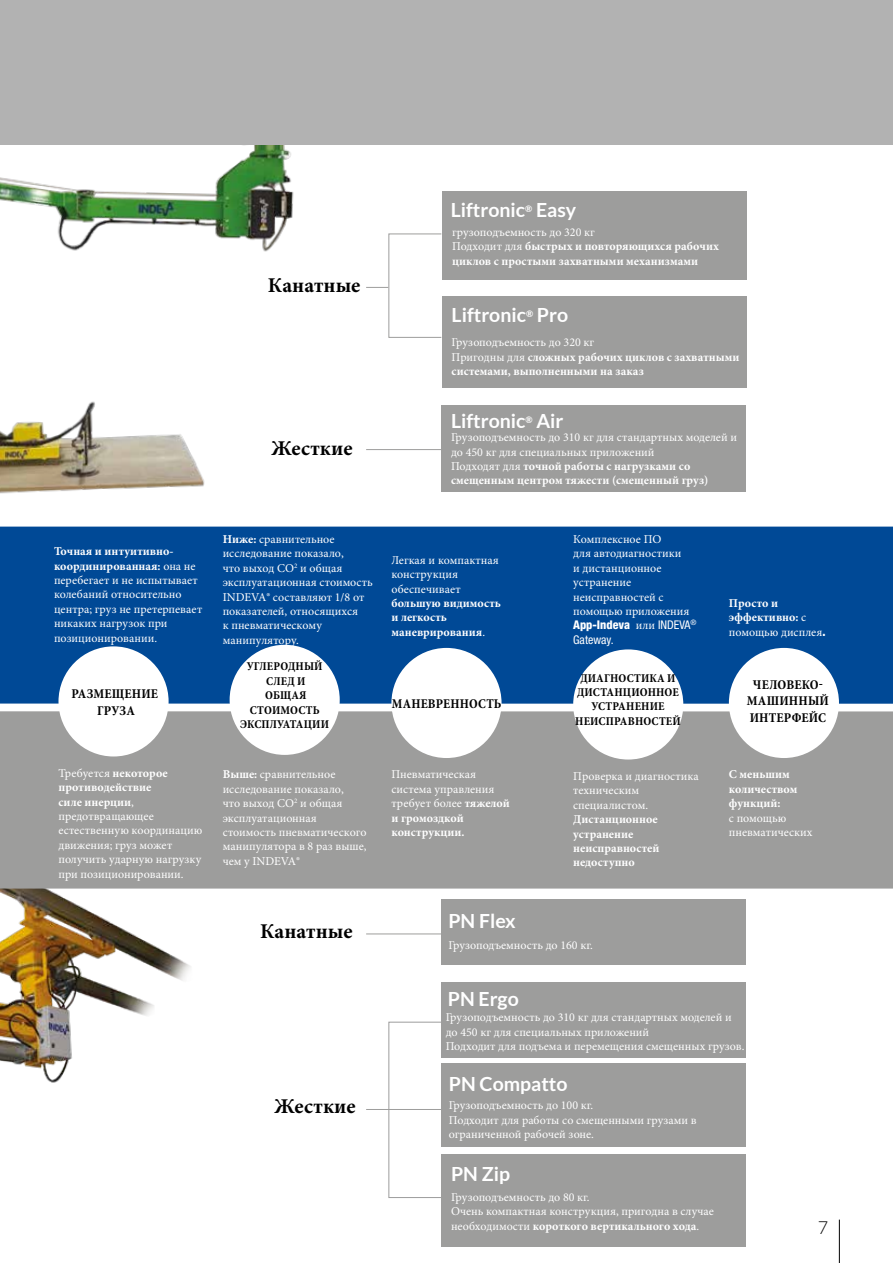
<style>
.page{position:relative;width:893px;height:1263px;background:#fff}
.page>*{position:absolute;margin:0;border:0;box-sizing:border-box;transform-origin:0 0}
.t1{font:700 21px "Minion Pro";color:#000}
.t2{font:700 19.5px "Lato";color:#fff}
.t3{font:300 18px "Lato";color:#000}
.t4{font:700 condensed 13.5px/16.2px "Minion Pro";letter-spacing:.01em;color:#000;text-align:center}
.t5{font:12px/14.4px "Minion Pro";color:#fff}
.t6{font:700 12px/14.4px "Minion Pro";color:#fff}
.t7{font:700 condensed 12px/14.4px "Minion Pro";letter-spacing:.01em;color:#000;text-align:center}
.t8{font:condensed 12px/14.4px "Helvetica Neue LT Std";color:#fff}
.s1{font-weight:700}
.s2{font-weight:400}
.s3{font-weight:800}
.s4{font-family:"Minion Pro";font-stretch:normal}
.s5{font-family:"Helvetica Neue LT Std";font-weight:800;font-stretch:condensed}
</style>
<div class="page">
<img style="left:0;top:888px;width:197px;height:195px">
<img style="left:0;top:145px;width:303px;height:382px">
<div style="left:0;top:527px;width:893px;height:177px;background:#004996"></div>
<div style="left:0;top:711px;width:893px;height:177px;background:#9d9d9c"></div>
<div style="left:0;top:0;width:893px;height:145px;background:#b2b2b2"></div>
<hr style="left:839px;top:1219px;width:1px;height:44px;background:#000">
<div style="left:58px;top:646px;width:111px;height:110px;background:#fff;border-radius:50%"></div>
<div style="left:391px;top:648px;width:111px;height:110px;background:#fff;border-radius:50%"></div>
<div style="left:573px;top:649px;width:110px;height:110px;background:#fff;border-radius:50%"></div>
<div style="left:729px;top:648px;width:110px;height:110px;background:#fff;border-radius:50%"></div>
<div style="left:442px;top:296px;width:305px;height:92px;background:#9d9d9c"></div>
<div style="left:441px;top:899px;width:305px;height:65px;background:#9d9d9c"></div>
<div style="left:388px;top:234px;width:54px;height:104px;border:1px solid #9d9d9c"></div>
<div style="left:388px;top:1022px;width:54px;height:176px;border:1px solid #9d9d9c"></div>
<svg style="left:366px;top:287px;width:22px;height:1px"></svg>
<hr style="left:366px;top:1109px;width:76px;height:1px;background:#9d9d9c">
<hr style="left:366px;top:449px;width:76px;height:1px;background:#9d9d9c">
<hr style="left:366px;top:933px;width:76px;height:1px;background:#9d9d9c">
<div style="left:441px;top:405px;width:305px;height:86px;background:#9d9d9c"></div>
<div style="left:442px;top:191px;width:305px;height:88px;background:#9d9d9c"></div>
<div style="left:441px;top:982px;width:305px;height:75px;background:#9d9d9c"></div>
<div style="left:441px;top:1063px;width:305px;height:84px;background:#9d9d9c"></div>
<div style="left:441px;top:1154px;width:305px;height:92px;background:#9d9d9c"></div>
<div style="left:230px;top:645px;width:110px;height:110px;background:#fff;border-radius:50%"></div>
<p class="t5" style="left:54px;top:545px;width:150px"><span class="s1">Точная и интуитивно&shy;координированная:</span> она не перебегает и не испытывает колебаний относительно центра; груз не претерпевает никаких нагрузок при позиционировании.</p>
<p class="t4" style="left:71px;top:686px;width:88px">РАЗМЕЩЕНИЕ<br>ГРУЗА</p>
<p class="t5" style="left:58px;top:766px;width:145px">Требуется <span class="s1">некоторое противодействие<br>силе инерции</span>, предотвращающее естественную координацию движения; груз может получить ударную нагрузку при позиционировании.</p>
<h1 class="t1" style="left:268px;top:271px;width:94px">Канатные</h1>
<h1 class="t1" style="left:271px;top:433px;width:83px">Жесткие</h1>
<p class="t5" style="left:223px;top:532px;width:152px"><span class="s1">Ниже:</span> сравнительное исследование показало,<br>что выход CO<sup>2</sup> и общая эксплуатационная стоимость<br>INDEVA® составляют 1/8 от показателей, относящихся<br>к пневматическому манипулятору.</p>
<p class="t7" style="left:240px;top:659px;width:90px">УГЛЕРОДНЫЙ<br>СЛЕД И<br>ОБЩАЯ<br>СТОИМОСТЬ<br>ЭКСПЛУАТАЦИИ</p>
<p class="t5" style="left:223px;top:768px;width:145px"><span class="s1">Выше:</span> сравнительное исследование показало,<br>что выход CO<sup>2</sup> и общая эксплуатационная стоимость пневматического манипулятора в 8 раз выше, чем у INDEVA®</p>
<h1 class="t1" style="left:260px;top:917px;width:94px">Канатные</h1>
<h1 class="t1" style="left:274px;top:1091px;width:83px">Жесткие</h1>
<h2 class="t2" style="left:451px;top:198px;width:127px">Liftronic<sup>®</sup> Easy</h2>
<p class="t6" style="left:452px;top:225px;width:268px"><span class="s2">грузоподъемность до 320 кг<br>Подходит для</span> быстрых и повторяющихся рабочих циклов с простыми захватными механизмами</p>
<h2 class="t2" style="left:452px;top:304px;width:118px">Liftronic<sup>®</sup> Pro</h2>
<p class="t6" style="left:452px;top:335px;width:289px"><span class="s2">Грузоподъемность до 320 кг<br>Пригодны для</span> сложных рабочих циклов с захватными системами, выполненными на заказ</p>
<h2 class="t2" style="left:451px;top:410px;width:114px">Liftronic<sup>®</sup> Air</h2>
<p class="t5" style="left:451px;top:431px;width:288px">Грузоподъемность до 310 кг для стандартных моделей и до 450 кг для специальных приложений<br>Подходят для <span class="s1">точной работы с нагрузками со смещенным центром тяжести (смещенный груз)</span></p>
<p class="t5" style="left:391px;top:553px;width:109px">Легкая и компактная конструкция обеспечивает</p>
<p class="t6" style="left:391px;top:596px;width:111px">большую видимость и легкость маневрирования<span class="s2">.</span></p>
<p class="t4" style="left:392px;top:695px;width:111px">МАНЕВРЕННОСТЬ</p>
<p class="t5" style="left:391px;top:768px;width:120px">Пневматическая система управления требует более <span class="s1">тяжелой и громоздкой конструкции.</span></p>
<h2 class="t2" style="left:448px;top:909px;width:69px">PN Flex</h2>
<p class="t5" style="left:573px;top:532px;width:118px">Комплексное ПО<br>для автодиагностики и дистанционное устранение неисправностей с помощью приложения</p>
<p class="t8" style="left:573px;top:618px;width:125px"><span class="s3">App-Indeva</span> <span class="s4">или</span> INDEVA<sup>®<br></sup>Gateway.</p>
<p class="t7" style="left:575px;top:670px;width:107px">ДИАГНОСТИКА И<br>ДИСТАНЦИОННОЕ<br>УСТРАНЕНИЕ<br>НЕИСПРАВНОСТЕЙ</p>
<p class="t5" style="left:573px;top:769px;width:127px">Проверка и диагностика техническим специалистом.</p>
<p class="t6" style="left:573px;top:812px;width:88px">Дистанционное устранение неисправностей недоступно</p>
<p class="t5" style="left:448px;top:938px;width:146px">Грузоподъемность до 160 кг.</p>
<h2 class="t2" style="left:448px;top:988px;width:72px">PN Ergo</h2>
<p class="t6" style="left:729px;top:596px;width:98px">Просто и эффективно: <span class="s2">с помощью дисплея</span><span class="s5">.</span></p>
<p class="t4" style="left:747px;top:677px;width:84px">ЧЕЛОВЕКО-<br>МАШИННЫЙ<br>ИНТЕРФЕЙС</p>
<p class="t6" style="left:729px;top:767px;width:70px">C меньшим количеством функций:</p>
<p class="t5" style="left:729px;top:811px;width:85px">с помощью пневматических</p>
<p class="t5" style="left:446px;top:1011px;width:300px">Грузоподъемность до 310 кг для стандартных моделей и до 450 кг для специальных приложений<br>Подходит для подъема и перемещения смещенных грузов.</p>
<h2 class="t2" style="left:449px;top:1073px;width:120px">PN Compatto</h2>
<p class="t5" style="left:449px;top:1099px;width:249px">Грузоподъемность до 100 кг.<br>Подходит для работы со смещенными грузами в ограниченной рабочей зоне.</p>
<h2 class="t2" style="left:451px;top:1162px;width:61px">PN Zip</h2>
<p class="t5" style="left:451px;top:1190px;width:264px">Грузоподъемность до 80 кг.<br>Очень компактная конструкция, пригодна в случае необходимости <span class="s1">короткого вертикального хода</span>.</p>
<h3 class="t3" style="left:818px;top:1218px;width:12px">7</h3>
</div>
